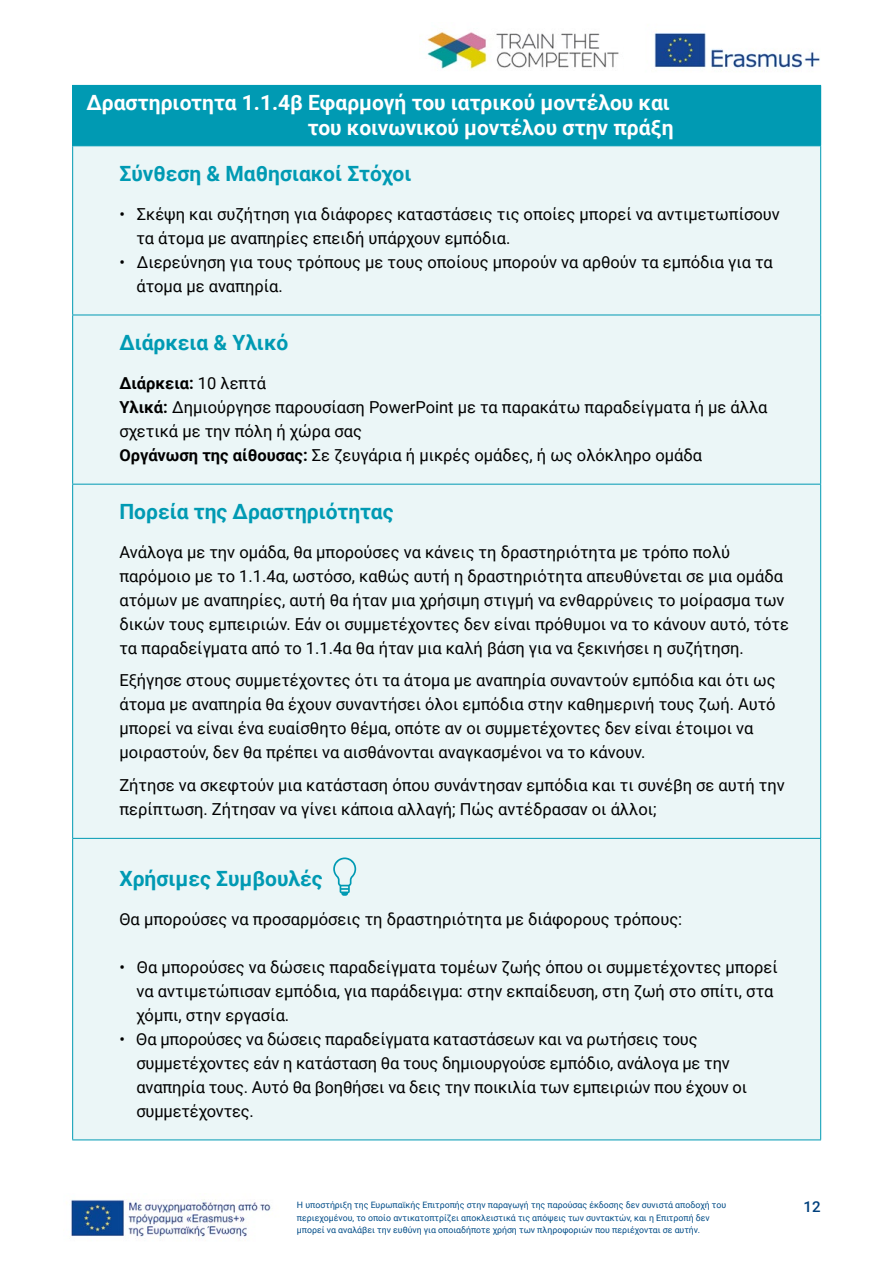
<style>
.page{position:relative;width:893px;height:1263px;background:#fff}
.page>*{position:absolute;margin:0;border:0;box-sizing:border-box;transform-origin:0 0}
.table-hl{font:700 21px "Roboto";color:#fff}
.table-shl{font:700 21px "Roboto";color:#009ab3}
.copy{font:16.5px/24px "Roboto";color:#000}
.t1{font:700 16.5px "Roboto";color:#000}
.t2{font:500 15px "Roboto";color:#00407d}
.t3{font:8.85px/12.8px "Roboto";color:#004c87}
.s1{font-weight:400}
.s2{font-weight:700}
</style>
<div class="page">
<img style="left:427px;top:32px;width:192px;height:37px">
<img style="left:634px;top:33px;width:187px;height:52px">
<img style="left:71px;top:1199px;width:200px;height:39px">
<div style="left:73px;top:85px;width:748px;height:61px;background:#009ab3"></div>
<div style="left:73px;top:146px;width:747px;height:993px;background:#ebf6f7"></div>
<hr style="left:72px;top:85px;width:749px;height:1px;background:#009ab3">
<hr style="left:72px;top:86px;width:1px;height:59px;background:#009ab3">
<hr style="left:72px;top:145px;width:749px;height:1px;background:#009ab3">
<hr style="left:72px;top:146px;width:1px;height:169px;background:#009ab3">
<hr style="left:820px;top:146px;width:1px;height:169px;background:#009ab3">
<hr style="left:72px;top:315px;width:749px;height:1px;background:#009ab3">
<hr style="left:72px;top:315px;width:1px;height:169px;background:#009ab3">
<hr style="left:820px;top:315px;width:1px;height:169px;background:#009ab3">
<hr style="left:72px;top:484px;width:749px;height:1px;background:#009ab3">
<hr style="left:72px;top:484px;width:1px;height:354px;background:#009ab3">
<hr style="left:820px;top:484px;width:1px;height:354px;background:#009ab3">
<hr style="left:72px;top:838px;width:749px;height:1px;background:#009ab3">
<hr style="left:72px;top:839px;width:1px;height:300px;background:#009ab3">
<hr style="left:820px;top:839px;width:1px;height:300px;background:#009ab3">
<hr style="left:72px;top:1139px;width:749px;height:1px;background:#009ab3">
<svg style="left:333px;top:857px;width:23px;height:39px"></svg>
<p class="table-hl" style="left:87px;top:87px;width:585px">Δραστηριοτητα 1.1.4β Εφαρμογή του ιατρικού μοντέλου και</p>
<p class="table-hl" style="left:308px;top:113px;width:367px">του κοινωνικού μοντέλου στην πράξη</p>
<p class="table-shl" style="left:119px;top:159px;width:294px">Σύνθεση &amp; Μαθησιακοί Στόχοι</p>
<p class="copy" style="left:136px;top:201px;width:645px;text-indent:-17px">• Σκέψη και συζήτηση για διάφορες καταστάσεις τις οποίες μπορεί να αντιμετωπίσουν τα άτομα με αναπηρίες επειδή υπάρχουν εμπόδια.</p>
<p class="copy" style="left:136px;top:249px;width:638px;text-indent:-17px">• Διερεύνηση για τους τρόπους με τους οποίους μπορούν να αρθούν τα εμπόδια για τα άτομα με αναπηρία.</p>
<p class="table-shl" style="left:119px;top:328px;width:170px">Διάρκεια &amp; Υλικό</p>
<p class="t1" style="left:119px;top:371px;width:148px">Διάρκεια: <span class="s1">10 λεπτά</span></p>
<p class="copy" style="left:119px;top:394px;width:649px"><span class="s2">Υλικά:</span> Δημιούργησε παρουσίαση PowerPoint με τα παρακάτω παραδείγματα ή με άλλα σχετικά με την πόλη ή χώρα σας</p>
<p class="copy" style="left:119px;top:442px;width:584px"><span class="s2">Οργάνωση της αίθουσας:</span> Σε ζευγάρια ή μικρές ομάδες, ή ως ολόκληρο ομάδα</p>
<p class="table-shl" style="left:119px;top:497px;width:276px">Πορεία της Δραστηριότητας</p>
<p class="copy" style="left:119px;top:539px;width:671px">Ανάλογα με την ομάδα, θα μπορούσες να κάνεις τη δραστηριότητα με τρόπο πολύ παρόμοιο με το 1.1.4α, ωστόσο, καθώς αυτή η δραστηριότητα απευθύνεται σε μια ομάδα ατόμων με αναπηρίες, αυτή θα ήταν μια χρήσιμη στιγμή να ενθαρρύνεις το μοίρασμα των δικών τους εμπειριών. Εάν οι συμμετέχοντες δεν είναι πρόθυμοι να το κάνουν αυτό, τότε τα παραδείγματα από το 1.1.4α θα ήταν μια καλή βάση για να ξεκινήσει η συζήτηση.</p>
<p class="copy" style="left:119px;top:668px;width:658px">Εξήγησε στους συμμετέχοντες ότι τα άτομα με αναπηρία συναντούν εμπόδια και ότι ως άτομα με αναπηρία θα έχουν συναντήσει όλοι εμπόδια στην καθημερινή τους ζωή. Αυτό μπορεί να είναι ένα ευαίσθητο θέμα, οπότε αν οι συμμετέχοντες δεν είναι έτοιμοι να μοιραστούν, δεν θα πρέπει να αισθάνονται αναγκασμένοι να το κάνουν.</p>
<p class="copy" style="left:119px;top:772px;width:667px">Ζήτησε να σκεφτούν μια κατάσταση όπου συνάντησαν εμπόδια και τι συνέβη σε αυτή την περίπτωση. Ζήτησαν να γίνει κάποια αλλαγή; Πώς αντέδρασαν οι άλλοι;</p>
<p class="table-shl" style="left:119px;top:863px;width:205px">Χρήσιμες Συμβουλές</p>
<p class="copy" style="left:119px;top:906px;width:564px">Θα μπορούσες να προσαρμόσεις τη δραστηριότητα με διάφορους τρόπους:</p>
<p class="copy" style="left:136px;top:954px;width:643px;text-indent:-17px">• Θα μπορούσες να δώσεις παραδείγματα τομέων ζωής όπου οι συμμετέχοντες μπορεί να αντιμετώπισαν εμπόδια, για παράδειγμα: στην εκπαίδευση, στη ζωή στο σπίτι, στα χόμπι, στην εργασία.</p>
<p class="copy" style="left:136px;top:1026px;width:612px;text-indent:-17px">• Θα μπορούσες να δώσεις παραδείγματα καταστάσεων και να ρωτήσεις τους συμμετέχοντες εάν η κατάσταση θα τους δημιουργούσε εμπόδιο, ανάλογα με την αναπηρία τους. Αυτό θα βοηθήσει να δεις την ποικιλία των εμπειριών που έχουν οι συμμετέχοντες.</p>
<p class="t3" style="left:297px;top:1198px;width:431px">Η υποστήριξη της Ευρωπαϊκής Επιτροπής στην παραγωγή της παρούσας έκδοσης δεν συνιστά αποδοχή του περιεχομένου, το οποίο αντικατοπτρίζει αποκλειστικά τις απόψεις των συντακτών, και η Επιτροπή δεν μπορεί να αναλάβει την ευθύνη για οποιαδήποτε χρήση των πληροφοριών που περιέχονται σε αυτήν.</p>
<p class="t2" style="left:804px;top:1196px;width:19px">12</p>
</div>
